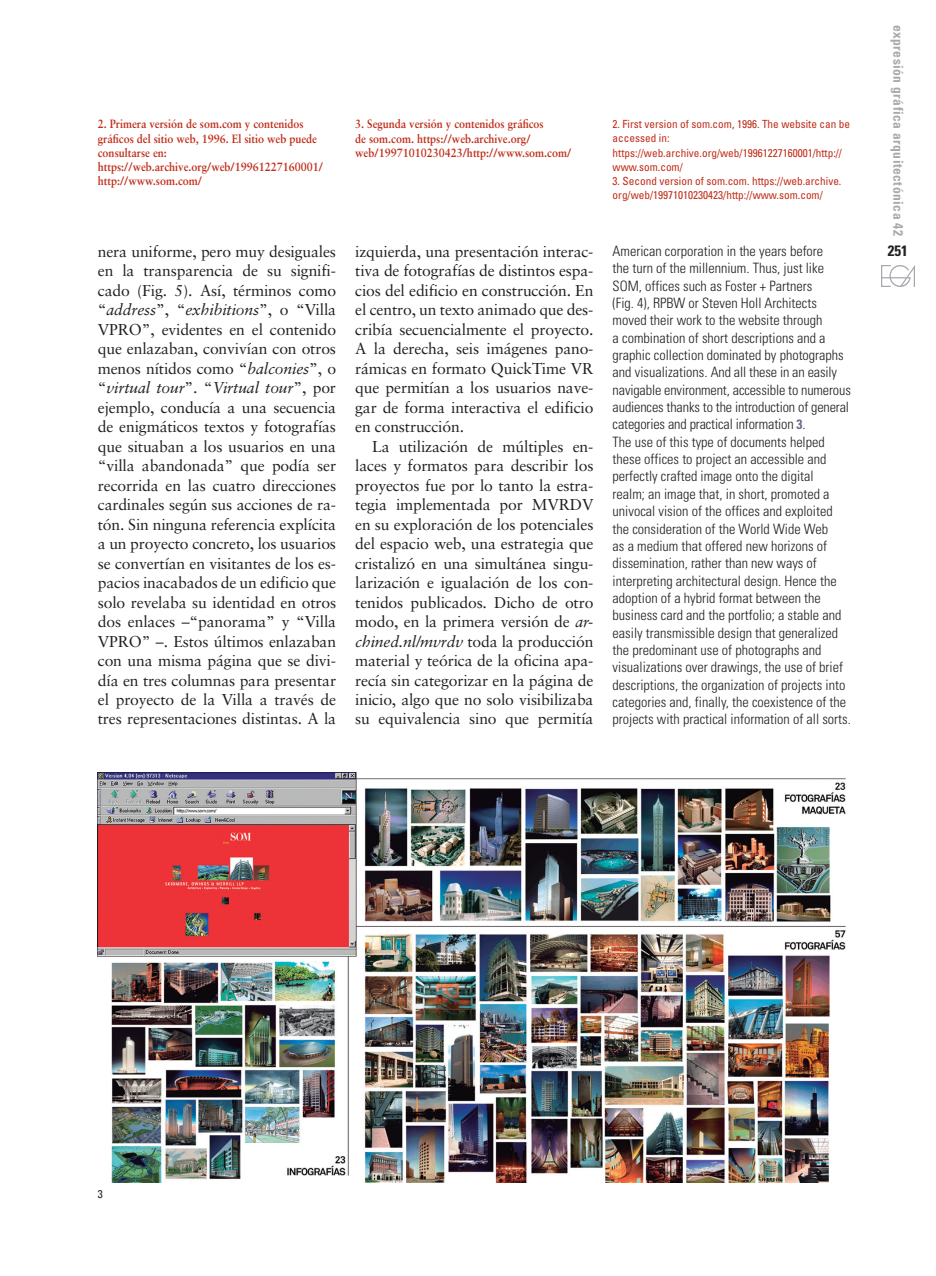
<style>
.page{position:relative;width:936px;height:1276px;background:#fff}
.page>*{position:absolute;margin:0;border:0;box-sizing:border-box;transform-origin:0 0}
.t1{font:15.75px/19.5px "Sabon";letter-spacing:-.01em;color:#231f20;text-align:justify}
.t2{font:700 condensed 15px "Univers";color:#231f20}
.t3{font:300 condensed 14.25px/17.4px "Univers";color:#231f20}
.t4{font:700 condensed 13.5px "Univers";letter-spacing:.035em;color:#a8a9ad}
.SUBTITULO_INGLES{font:700 12px/14.2px "Sabon";color:#c02d19;scale:.9 1}
.PIES_DE_FOTO_INGLES{font:condensed 11.25px/14.2px "Univers";color:#c02d19}
.PIES_DE_FOTO_INGLES-2{font:condensed 11.25px "Univers";color:#231f20}
.s1{font-style:italic}
.s2{font-weight:700;font-size:13.5px;color:#6b6f86}
</style>
<div class="page">
<img style="left:881px;top:265px;width:33px;height:21px">
<img style="left:98px;top:772px;width:748px;height:410px">
<p class="SUBTITULO_INGLES" style="left:98px;top:117px;width:245px">2. Primera versión de som.com y contenidos gráficos del sitio web, 1996. El sitio web puede consultarse en:</p>
<p class="SUBTITULO_INGLES" style="left:98px;top:160px;width:252px">https://web.archive.org/web/19961227160001/ http://www.som.com/</p>
<p class="t1" style="left:98px;top:241px;width:240px">nera uniforme, pero muy desiguales en la transparencia de su signifi&shy;cado (Fig. 5). Así, términos como “<span class="s1">address</span>”, “<span class="s1">exhibitions</span>”, o “Villa VPRO”, evidentes en el contenido que enlazaban, convivían con otros menos nítidos como “<span class="s1">balconies</span>”, o “<span class="s1">virtual tour</span>”. “<span class="s1">Virtual tour</span>”, por ejemplo, conducía a una secuencia de enigmáticos textos y fotografías que situaban a los usuarios en una “villa abandonada” que podía ser recorrida en las cuatro direcciones cardinales según sus acciones de ra&shy;tón. Sin ninguna referencia explícita a un proyecto concreto, los usuarios se convertían en visitantes de los es&shy;pacios inacabados de un edificio que solo revelaba su identidad en otros dos enlaces –“panorama” y “Villa VPRO” –. Estos últimos enlazaban con una misma página que se divi&shy;día en tres columnas para presentar el proyecto de la Villa a través de tres representaciones distintas. A la</p>
<p class="SUBTITULO_INGLES" style="left:355px;top:117px;width:241px">3. Segunda versión y contenidos gráficos<br>de som.com. https://web.archive.org/ web/19971010230423/http://www.som.com/</p>
<p class="PIES_DE_FOTO_INGLES" style="left:612px;top:117px;width:239px">2. First version of som.com, 1996. The website can be accessed in:</p>
<p class="PIES_DE_FOTO_INGLES" style="left:612px;top:145px;width:231px">https://web.archive.org/web/19961227160001/http:// www.som.com/</p>
<p class="PIES_DE_FOTO_INGLES" style="left:612px;top:174px;width:230px">3. Second version of som.com. https://web.archive. org/web/19971010230423/http://www.som.com/</p>
<p class="t1" style="left:355px;top:241px;width:240px">izquierda, una presentación interac&shy;tiva de fotografías de distintos espa&shy;cios del edificio en construcción. En el centro, un texto animado que des&shy;cribía secuencialmente el proyecto.<br>A la derecha, seis imágenes pano&shy;rámicas en formato QuickTime VR que permitían a los usuarios nave&shy;gar de forma interactiva el edificio en construcción.</p>
<p class="t1" style="left:355px;top:436px;width:240px;text-indent:17px">La utilización de múltiples en&shy;laces y formatos para describir los proyectos fue por lo tanto la estra&shy;tegia implementada por MVRDV en su exploración de los potenciales del espacio web, una estrategia que cristalizó en una simultánea singu&shy;larización e igualación de los con&shy;tenidos publicados. Dicho de otro modo, en la primera versión de <span class="s1">ar&shy;chined.nl/mvrdv</span> toda la producción material y teórica de la oficina apa&shy;recía sin categorizar en la página de inicio, algo que no solo visibilizaba su equivalencia sino que permitía</p>
<p class="t3" style="left:612px;top:242px;width:240px">American corporation in the years before<br>the turn of the millennium. Thus, just like SOM, offices such as Foster + Partners<br>(Fig. 4), RPBW or Steven Holl Architects moved their work to the website through<br>a combination of short descriptions and a graphic collection dominated by photographs and visualizations. And all these in an easily navigable environment, accessible to numerous audiences thanks to the introduction of general categories and practical information <span class="s2">3</span>.<br>The use of this type of documents helped these offices to project an accessible and perfectly crafted image onto the digital<br>realm; an image that, in short, promoted a univocal vision of the offices and exploited the consideration of the World Wide Web<br>as a medium that offered new horizons of dissemination, rather than new ways of interpreting architectural design. Hence the adoption of a hybrid format between the business card and the portfolio; a stable and easily transmissible design that generalized the predominant use of photographs and visualizations over drawings, the use of brief descriptions, the organization of projects into categories and, finally, the coexistence of the projects with practical information of all sorts.</p>
<p class="t4" style="left:906px;top:25px;width:213px;rotate:90deg">expresión gráfica arquitectónica 42</p>
<p class="t2" style="left:887px;top:242px;width:21px">251</p>
<p class="PIES_DE_FOTO_INGLES-2" style="left:98px;top:1187px;width:6px">3</p>
</div>
